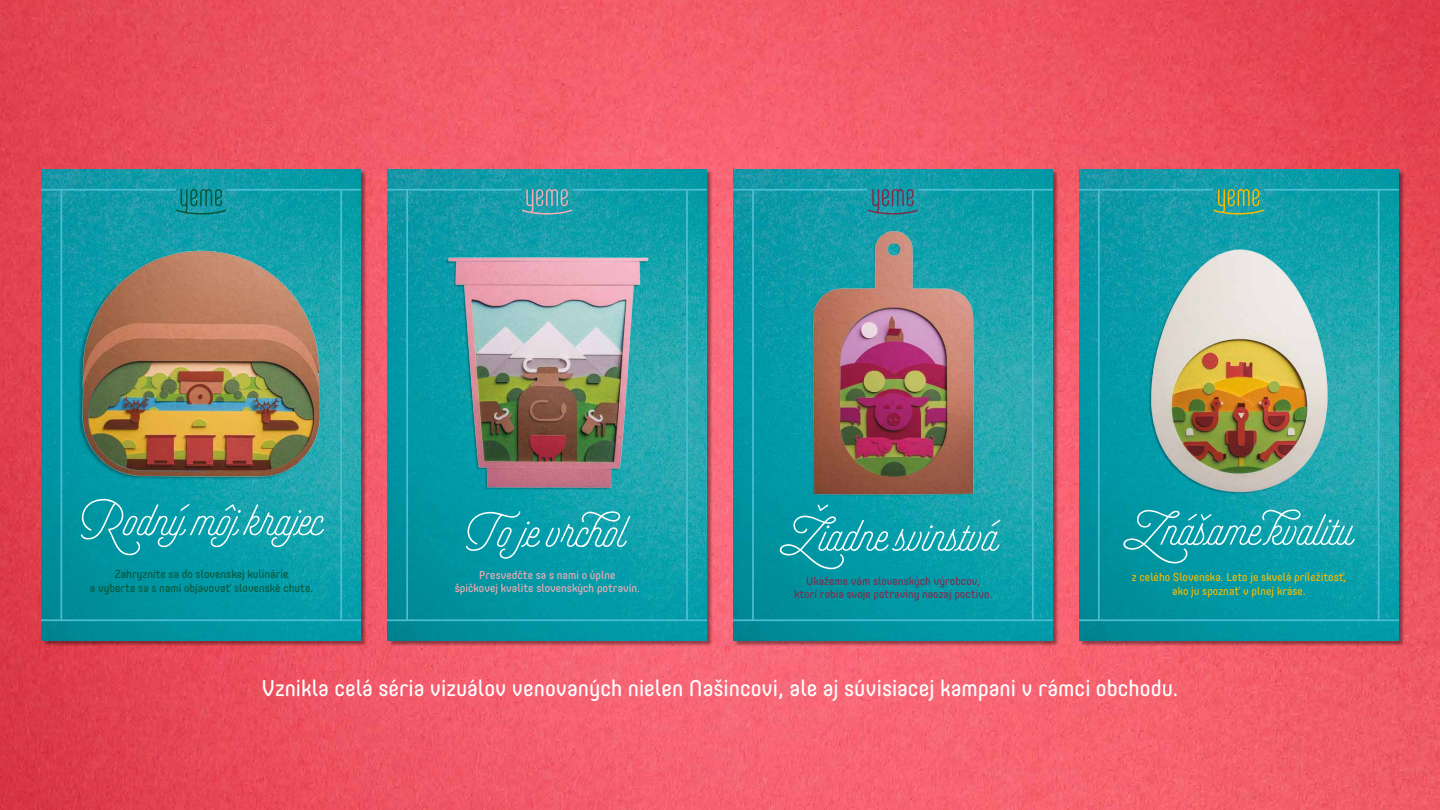
<style>
.page{position:relative;width:1440px;height:810px;background:#fff}
.page>*{position:absolute;margin:0;border:0;box-sizing:border-box;transform-origin:0 0}
.t1{font:52.2px "Selfie";color:#fff}
.t2{font:22.5px "Core Mellow 45";color:#fff}
.t3{font:11.4px/13.3px "Core Mellow 45";color:#0b5638;text-align:center}
.t4{font:11.4px/13.3px "Core Mellow 45";color:#832a4b;text-align:center}
.t5{font:11.4px/13.3px "Core Mellow 45";color:#fbba00;text-align:center}
.t6{font:11.4px/13.3px "Core Mellow 45";color:#f5acb4;text-align:center}
</style>
<div class="page">
<img style="left:0;top:0;width:1440px;height:810px">
<div style="left:734px;top:170px;width:325px;height:477px;background:#000;opacity:.4"></div>
<img style="left:733px;top:170px;width:319px;height:470px">
<svg style="left:868px;top:189px;width:50px;height:26px"></svg>
<hr style="left:733px;top:189px;width:134px;height:2px;background:#4cbed2">
<hr style="left:919px;top:189px;width:133px;height:2px;background:#4cbed2">
<hr style="left:733px;top:619px;width:319px;height:2px;background:#4cbed2">
<hr style="left:1032px;top:190px;width:2px;height:302px;background:#4cbed2">
<hr style="left:752px;top:190px;width:2px;height:302px;background:#4cbed2">
<hr style="left:1032px;top:492px;width:2px;height:128px;background:#4cbed2">
<hr style="left:752px;top:492px;width:2px;height:128px;background:#4cbed2">
<img style="left:797px;top:226px;width:192px;height:271px">
<div style="left:1080px;top:170px;width:325px;height:477px;background:#000;opacity:.4"></div>
<img style="left:1079px;top:170px;width:319px;height:470px">
<svg style="left:1213px;top:189px;width:51px;height:26px"></svg>
<hr style="left:1079px;top:189px;width:134px;height:2px;background:#4cbed2">
<hr style="left:1265px;top:189px;width:133px;height:2px;background:#4cbed2">
<hr style="left:1079px;top:619px;width:319px;height:2px;background:#4cbed2">
<hr style="left:1378px;top:190px;width:1px;height:302px;background:#4cbed2">
<hr style="left:1098px;top:190px;width:2px;height:302px;background:#4cbed2">
<hr style="left:1378px;top:492px;width:1px;height:128px;background:#4cbed2">
<hr style="left:1098px;top:492px;width:2px;height:128px;background:#4cbed2">
<img style="left:1131px;top:236px;width:217px;height:283px">
<div style="left:388px;top:170px;width:325px;height:477px;background:#000;opacity:.4"></div>
<img style="left:388px;top:170px;width:319px;height:470px">
<svg style="left:522px;top:189px;width:50px;height:26px"></svg>
<hr style="left:388px;top:189px;width:133px;height:2px;background:#4cbed2">
<hr style="left:573px;top:189px;width:134px;height:2px;background:#4cbed2">
<hr style="left:388px;top:619px;width:319px;height:2px;background:#4cbed2">
<hr style="left:686px;top:190px;width:2px;height:302px;background:#4cbed2">
<hr style="left:406px;top:190px;width:2px;height:302px;background:#4cbed2">
<hr style="left:686px;top:492px;width:2px;height:128px;background:#4cbed2">
<hr style="left:406px;top:492px;width:2px;height:128px;background:#4cbed2">
<img style="left:441px;top:248px;width:210px;height:246px">
<div style="left:43px;top:170px;width:324px;height:477px;background:#000;opacity:.4"></div>
<img style="left:42px;top:170px;width:319px;height:470px">
<svg style="left:176px;top:189px;width:51px;height:26px"></svg>
<hr style="left:42px;top:189px;width:133px;height:2px;background:#4cbed2">
<hr style="left:227px;top:189px;width:134px;height:2px;background:#4cbed2">
<hr style="left:42px;top:619px;width:319px;height:2px;background:#4cbed2">
<hr style="left:340px;top:190px;width:2px;height:302px;background:#4cbed2">
<hr style="left:61px;top:190px;width:1px;height:302px;background:#4cbed2">
<hr style="left:340px;top:492px;width:2px;height:128px;background:#4cbed2">
<hr style="left:61px;top:492px;width:1px;height:128px;background:#4cbed2">
<img style="left:46px;top:242px;width:309px;height:267px">
<h1 class="t1" style="left:75px;top:489px;width:249px">Rodný môj krajec</h1>
<p class="t3" style="left:90px;top:567px;width:225px">Zahryznite sa do slovenskej kulinárie<br>a vyberte sa s nami objavovať slovenské chute.</p>
<h1 class="t1" style="left:467px;top:500px;width:160px">To je vrchol</h1>
<p class="t6" style="left:455px;top:567px;width:187px">Presvedčte sa s nami o úplne<br>špičkovej kvalite slovenských potravín.</p>
<h1 class="t1" style="left:779px;top:504px;width:221px">Žiadne svinstvá</h1>
<p class="t4" style="left:794px;top:574px;width:200px">Ukážeme vám slovenských výrobcov, ktorí robia svoje potraviny naozaj poctivo.</p>
<h1 class="t1" style="left:1122px;top:498px;width:233px">Znášame kvalitu</h1>
<p class="t5" style="left:1132px;top:570px;width:216px">z celého Slovenska. Leto je skvelá príležitosť, ako ju spoznať v plnej kráse.</p>
<p class="t2" style="left:261px;top:671px;width:919px">Vznikla celá séria vizuálov venovaných nielen Našincovi, ale aj súvisiacej kampani v rámci obchodu.</p>
</div>
